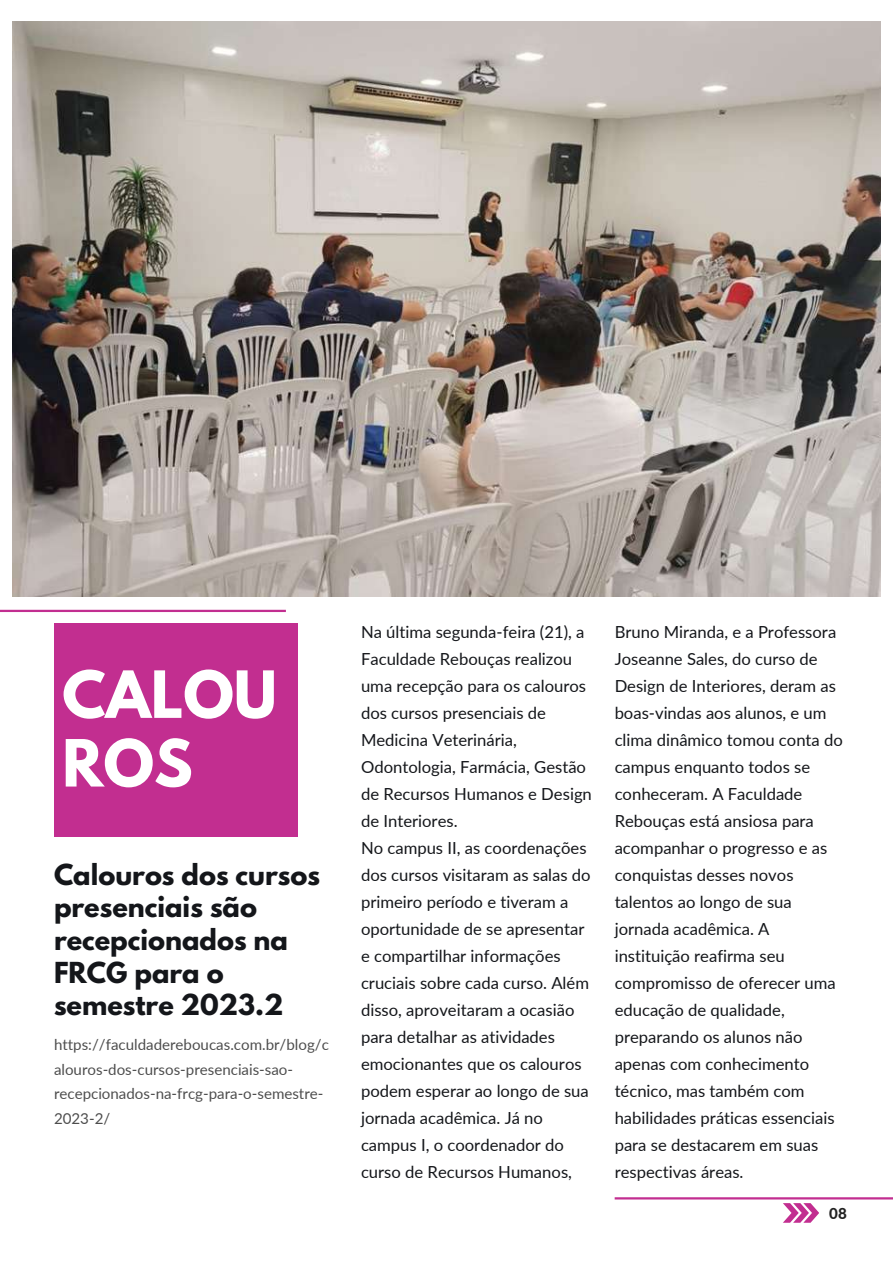
<style>
.page{position:relative;width:893px;height:1264px;background:#fff}
.page>*{position:absolute;margin:0;border:0;box-sizing:border-box;transform-origin:0 0}
.t1{font:700 57.6px/68.7px "League Spartan";color:#fff}
.t2{font:700 25.65px/32.7px "League Spartan";color:#14161a}
.t3{font:16.65px/27px "Lato";color:#14161a}
.t4{font:15.15px/24.8px "Lato";color:#000}
.t5{font:800 15.15px "Lato";color:#222}
</style>
<div class="page">
<img style="left:13px;top:22px;width:867px;height:574px">
<div style="left:54px;top:623px;width:244px;height:214px;background:#c22e90"></div>
<hr style="left:614px;top:1197px;width:278px;height:2px;background:#c22e90">
<hr style="left:0;top:609px;width:286px;height:3px;background:#c22e90">
<svg style="left:783px;top:1203px;width:35px;height:19px"></svg>
<h1 class="t1" style="left:62px;top:667px;width:216px">CALOU<br>ROS</h1>
<h2 class="t2" style="left:54px;top:861px;width:267px">Calouros dos cursos presenciais são recepcionados na<br>FRCG para o semestre 2023.2</h2>
<p class="t4" style="left:54px;top:1031px;width:276px">https://faculdadereboucas.com.br/blog/c alouros-dos-cursos-presenciais-sao&shy;recepcionados-na-frcg-para-o-semestre-2023-2/</p>
<p class="t3" style="left:361px;top:618px;width:232px">Na última segunda-feira (21), a<br>Faculdade Rebouças realizou uma recepção para os calouros dos cursos presenciais de<br>Medicina Veterinária,<br>Odontologia, Farmácia, Gestão de Recursos Humanos e Design de Interiores.<br>No campus II, as coordenações dos cursos visitaram as salas do primeiro período e tiveram a oportunidade de se apresentar e compartilhar informações cruciais sobre cada curso. Além disso, aproveitaram a ocasião para detalhar as atividades emocionantes que os calouros podem esperar ao longo de sua jornada acadêmica. Já no campus I, o coordenador do curso de Recursos Humanos,</p>
<p class="t3" style="left:614px;top:618px;width:230px">Bruno Miranda, e a Professora<br>Joseanne Sales, do curso de<br>Design de Interiores, deram as boas-vindas aos alunos, e um clima dinâmico tomou conta do campus enquanto todos se conheceram. A Faculdade<br>Rebouças está ansiosa para acompanhar o progresso e as conquistas desses novos talentos ao longo de sua jornada acadêmica. A instituição reafirma seu compromisso de oferecer uma educação de qualidade, preparando os alunos não apenas com conhecimento técnico, mas também com habilidades práticas essenciais para se destacarem em suas respectivas áreas.</p>
<p class="t5" style="left:829px;top:1204px;width:19px">08</p>
</div>
